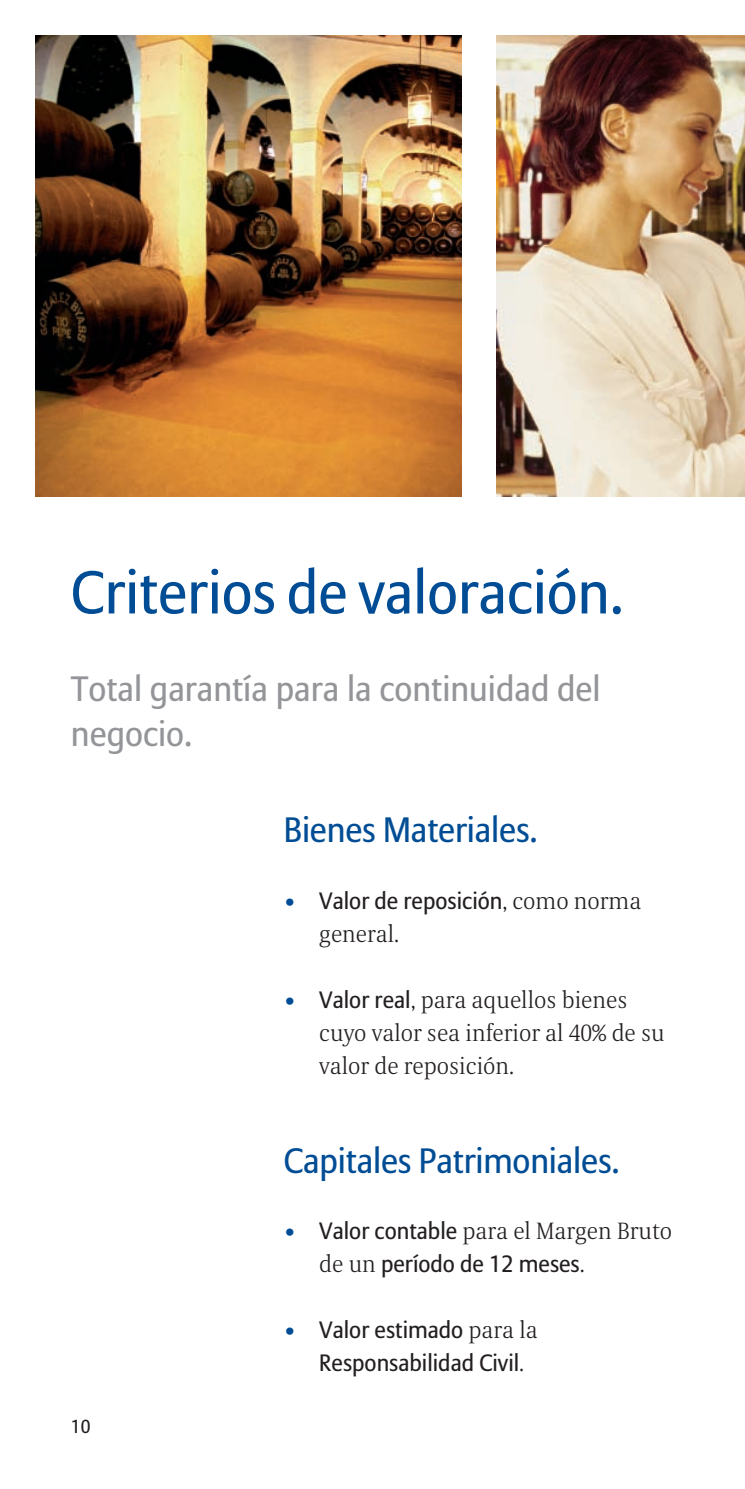
<style>
.page{position:relative;width:745px;height:1489px;background:#fff}
.page>*{position:absolute;margin:0;border:0;box-sizing:border-box;transform-origin:0 0}
.t1{font:60px "Allianz Sans";color:#014d95}
.t2{font:35px/45px "Allianz Sans";color:#939598}
.t3{font:35px "Allianz Sans";letter-spacing:-.005em;color:#014d95}
.t4{font:300 23.5px/33px "Allianz Serif";color:#231f20}
.t5{font:23.5px/33px "Allianz Sans";color:#231f20}
.t6{font:18.75px "Allianz Sans";color:#231f20}
.s1{font-family:"Allianz Serif";font-weight:300;color:#014d95}
.s2{font-family:"Allianz Serif";font-weight:300}
.s3{color:#014d95}
.s4{font-family:"Allianz Sans";font-weight:400}
</style>
<div class="page">
<img style="left:35px;top:35px;width:426px;height:461px">
<img style="left:496px;top:35px;width:248px;height:461px">
<h1 class="t1" style="left:71px;top:557px;width:554px">Criterios de valoración.</h1>
<h2 class="t2" style="left:71px;top:666px;width:531px">Total garantía para la continuidad del negocio.</h2>
<h2 class="t3" style="left:283px;top:809px;width:255px">Bienes Materiales.</h2>
<p class="t5" style="left:283px;top:883px;width:359px"><span class="s1">•</span> Valor de reposición<span class="s2">, como norma</span></p>
<p class="t4" style="left:319px;top:916px;width:81px">general.</p>
<p class="t4" style="left:319px;top:983px;width:347px;text-indent:-35px"><span class="s3">•</span> <span class="s4">Valor real</span>, para aquellos bienes cuyo valor sea inferior al 40% de su valor de reposición.</p>
<h2 class="t3" style="left:283px;top:1140px;width:337px">Capitales Patrimoniales.</h2>
<p class="t4" style="left:283px;top:1214px;width:389px"><span class="s3">•</span> <span class="s4">Valor contable</span> para el Margen Bruto</p>
<p class="t5" style="left:319px;top:1247px;width:267px"><span class="s2">de un</span> período de 12 meses<span class="s2">.</span></p>
<p class="t6" style="left:71px;top:1414px;width:21px">10</p>
<p class="t5" style="left:319px;top:1313px;width:220px;text-indent:-35px"><span class="s1">•</span> Valor estimado <span class="s2">para la<br></span>Responsabilidad Civil<span class="s2">.</span></p>
</div>
